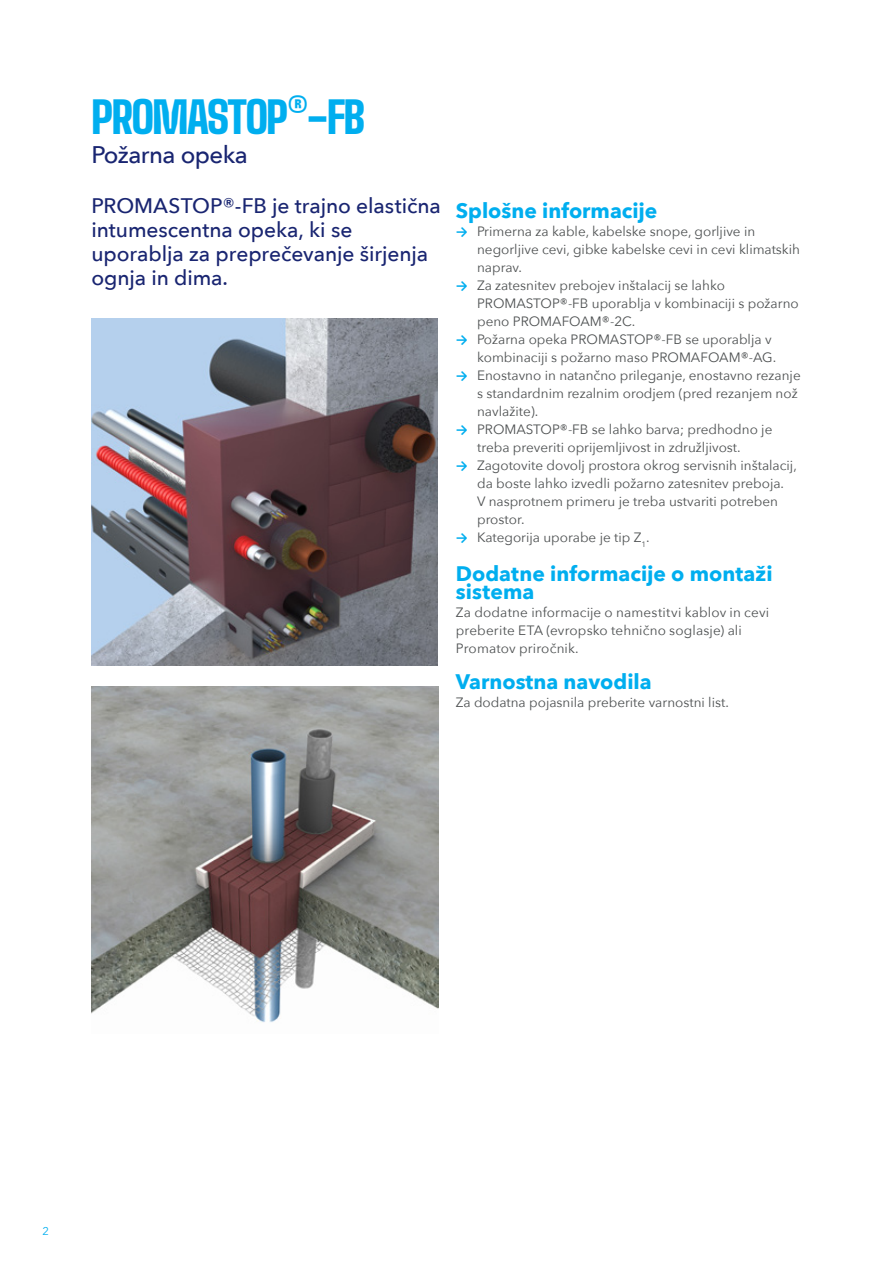
<style>
.page{position:relative;width:893px;height:1263px;background:#fff}
.page>*{position:absolute;margin:0;border:0;box-sizing:border-box;transform-origin:0 0}
.t1{font:900 43.5px "Big Shoulders Text";letter-spacing:-.04em;color:#00aeef}
.t2{font:500 24px "Avenir Next";letter-spacing:-.02em;color:#192571}
.t3{font:500 21px/24px "Avenir Next";letter-spacing:-.005em;color:#192571}
.t4{font:700 21px/18px "Avenir Next";color:#00aeef}
.t5{font:13.5px/18px "Avenir Next";color:#4d5051}
.t6{font:11.25px "Avenir Next";color:#00aeef}
.s1{font-family:"Calibri";font-weight:700;color:#00aeef}
</style>
<div class="page">
<img style="left:91px;top:319px;width:347px;height:346px">
<img style="left:91px;top:687px;width:348px;height:336px">
<h1 class="t1" style="left:91px;top:86px;width:275px">PROMASTOP®-FB</h1>
<h2 class="t2" style="left:91px;top:134px;width:158px">Požarna opeka</h2>
<h3 class="t3" style="left:91px;top:193px;width:351px">PROMASTOP®-FB je trajno elastična intumescentna opeka, ki se uporablja za preprečevanje širjenja ognja in dima.</h3>
<h3 class="t4" style="left:456px;top:202px;width:203px">Splošne informacije</h3>
<p class="t5" style="left:477px;top:222px;width:324px;text-indent:-21px"><span class="s1">→</span> Primerna za kable, kabelske snope, gorljive in negorljive cevi, gibke kabelske cevi in cevi klimatskih naprav.</p>
<p class="t5" style="left:477px;top:276px;width:323px;text-indent:-21px"><span class="s1">→</span> Za zatesnitev prebojev inštalacij se lahko<br>PROMASTOP®-FB uporablja v kombinaciji s požarno peno PROMAFOAM®-2C.</p>
<p class="t5" style="left:477px;top:330px;width:301px;text-indent:-21px"><span class="s1">→</span> Požarna opeka PROMASTOP®-FB se uporablja v kombinaciji s požarno maso PROMAFOAM®-AG.</p>
<p class="t5" style="left:477px;top:366px;width:325px;text-indent:-21px"><span class="s1">→</span> Enostavno in natančno prileganje, enostavno rezanje s standardnim rezalnim orodjem (pred rezanjem nož navlažite).</p>
<p class="t5" style="left:477px;top:420px;width:297px;text-indent:-21px"><span class="s1">→</span> PROMASTOP®-FB se lahko barva; predhodno je treba preveriti oprijemljivost in združljivost.</p>
<p class="t5" style="left:477px;top:456px;width:321px;text-indent:-21px"><span class="s1">→</span> Zagotovite dovolj prostora okrog servisnih inštalacij, da boste lahko izvedli požarno zatesnitev preboja.<br>V nasprotnem primeru je treba ustvariti potreben prostor.</p>
<p class="t5" style="left:456px;top:528px;width:195px"><span class="s1">→</span> Kategorija uporabe je tip Z<sub>1</sub>.</p>
<h3 class="t4" style="left:456px;top:565px;width:318px">Dodatne informacije o montaži sistema</h3>
<p class="t5" style="left:456px;top:603px;width:315px">Za dodatne informacije o namestitvi kablov in cevi preberite ETA (evropsko tehnično soglasje) ali<br>Promatov priročnik.</p>
<h3 class="t4" style="left:456px;top:673px;width:197px">Varnostna navodila</h3>
<p class="t5" style="left:456px;top:693px;width:275px">Za dodatna pojasnila preberite varnostni list.</p>
<p class="t6" style="left:43px;top:1222px;width:8px">2</p>
</div>
